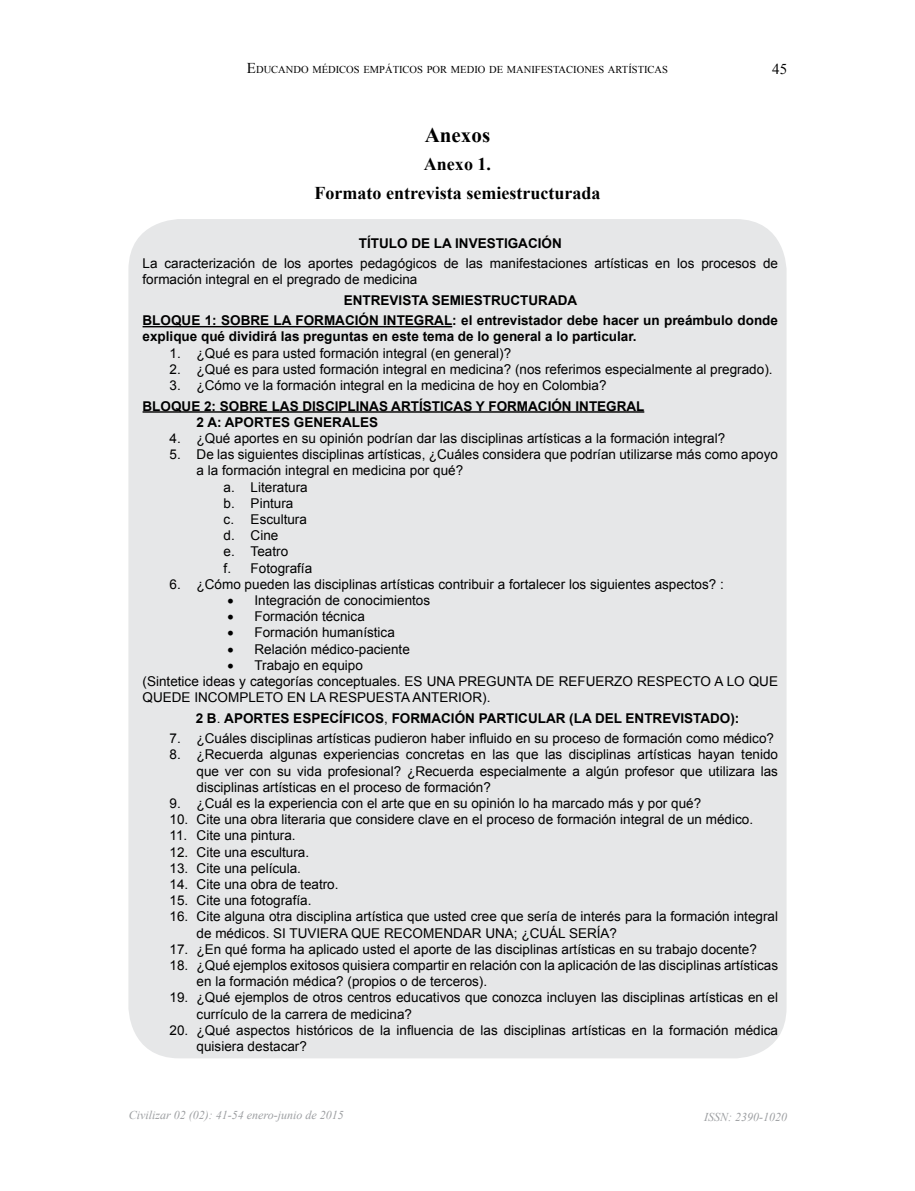
<style>
.page{position:relative;width:915px;height:1191px;background:#fff}
.page>*{position:absolute;margin:0;border:0;box-sizing:border-box;transform-origin:0 0}
.t1{font:700 21px "Times New Roman";color:#000}
.t2{font:700 18px/28.7px "Times New Roman";color:#000;text-align:center}
.t3{font:15px "Times New Roman";color:#000}
.t4{font:13.5px/16.2px "Arial";color:#000}
.t5{font:700 13.5px/20.4px "Arial";color:#000;text-align:center}
.t6{font:italic 12px "Times New Roman";color:#9d9fa2}
.t7{font:10.5px "Times New Roman";color:#000}
.s1{font-size:15px}
.s2{font-weight:400}
</style>
<div class="page">
<div style="left:128px;top:219px;width:658px;height:839px;background:#e6e7e8;border-radius:51px"></div>
<hr style="left:142px;top:326px;width:310px;height:1px;background:#000">
<hr style="left:142px;top:411px;width:502px;height:2px;background:#000">
<p class="t7" style="left:247px;top:63px;width:422px"><span class="s1">E</span>DUCANDO MÉDICOS EMPÁTICOS POR MEDIO DE MANIFESTACIONES ARTÍSTICAS</p>
<p class="t3" style="left:772px;top:59px;width:16px">45</p>
<h1 class="t1" style="left:424px;top:120px;width:67px">Anexos</h1>
<h2 class="t2" style="left:314px;top:150px;width:287px">Anexo 1.<br>Formato entrevista semiestructurada</h2>
<p class="t5" style="left:359px;top:233px;width:204px">TÍTULO DE LA INVESTIGACIÓN</p>
<p class="t4" style="left:142px;top:255px;width:636px">La caracterización de los aportes pedagógicos de las manifestaciones artísticas en los procesos de formación integral en el pregrado de medicina</p>
<p class="t5" style="left:142px;top:290px;width:636px">ENTREVISTA SEMIESTRUCTURADA<br>BLOQUE 1: SOBRE LA FORMACIÓN INTEGRAL: el entrevistador debe hacer un preámbulo donde</p>
<p class="t5" style="left:142px;top:327px;width:495px">explique qué dividirá las preguntas en este tema de lo general a lo particular.</p>
<p class="t4" style="left:169px;top:345px;width:343px">1. ¿Qué es para usted formación integral (en general)?</p>
<p class="t4" style="left:169px;top:361px;width:604px">2. ¿Qué es para usted formación integral en medicina? (nos referimos especialmente al pregrado).</p>
<p class="t4" style="left:169px;top:377px;width:438px">3. ¿Cómo ve la formación integral en la medicina de hoy en Colombia?</p>
<p class="t5" style="left:196px;top:398px;width:449px;line-height:16.2px;text-align:left;text-indent:-54px">BLOQUE 2: SOBRE LAS DISCIPLINAS ARTÍSTICAS Y FORMACIÓN INTEGRAL<br>2 A: APORTES GENERALES</p>
<p class="t4" style="left:169px;top:430px;width:557px">4. ¿Qué aportes en su opinión podrían dar las disciplinas artísticas a la formación integral?</p>
<p class="t4" style="left:169px;top:446px;width:609px">5. De las siguientes disciplinas artísticas, ¿Cuáles considera que podrían utilizarse más como apoyo</p>
<p class="t4" style="left:196px;top:462px;width:268px">a la formación integral en medicina por qué?</p>
<p class="t4" style="left:223px;top:479px;width:86px">a. Literatura</p>
<p class="t4" style="left:223px;top:495px;width:71px">b. Pintura</p>
<p class="t4" style="left:223px;top:511px;width:85px">c. Escultura</p>
<p class="t4" style="left:223px;top:527px;width:56px">d. Cine</p>
<p class="t4" style="left:223px;top:543px;width:66px">e. Teatro</p>
<p class="t4" style="left:223px;top:560px;width:90px">f. Fotografía</p>
<p class="t4" style="left:169px;top:576px;width:555px">6. ¿Cómo pueden las disciplinas artísticas contribuir a fortalecer los siguientes aspectos? :</p>
<p class="t4" style="left:227px;top:592px;width:204px">• Integración de conocimientos</p>
<p class="t4" style="left:227px;top:608px;width:139px">• Formación técnica</p>
<p class="t4" style="left:227px;top:624px;width:169px">• Formación humanística</p>
<p class="t4" style="left:227px;top:641px;width:184px">• Relación médico-paciente</p>
<p class="t4" style="left:142px;top:657px;width:636px;text-indent:85px">• Trabajo en equipo<br>(Sintetice ideas y categorías conceptuales. ES UNA PREGUNTA DE REFUERZO RESPECTO A LO QUE<br>QUEDE INCOMPLETO EN LA RESPUESTA ANTERIOR).</p>
<p class="t5" style="left:196px;top:708px;width:545px">2 B<span class="s2">.</span> APORTES ESPECÍFICOS<span class="s2">,</span> FORMACIÓN PARTICULAR (LA DEL ENTREVISTADO):</p>
<p class="t4" style="left:169px;top:730px;width:605px">7. ¿Cuáles disciplinas artísticas pudieron haber influido en su proceso de formación como médico?</p>
<p class="t4" style="left:196px;top:746px;width:582px;text-align:justify;text-indent:-27px">8. ¿Recuerda algunas experiencias concretas en las que las disciplinas artísticas hayan tenido que ver con su vida profesional? ¿Recuerda especialmente a algún profesor que utilizara las disciplinas artísticas en el proceso de formación?</p>
<p class="t4" style="left:169px;top:795px;width:533px">9. ¿Cuál es la experiencia con el arte que en su opinión lo ha marcado más y por qué?</p>
<p class="t4" style="left:169px;top:811px;width:584px">10. Cite una obra literaria que considere clave en el proceso de formación integral de un médico.</p>
<p class="t4" style="left:169px;top:827px;width:128px">11. Cite una pintura.</p>
<p class="t4" style="left:169px;top:844px;width:141px">12. Cite una escultura.</p>
<p class="t4" style="left:169px;top:860px;width:133px">13. Cite una película.</p>
<p class="t4" style="left:169px;top:876px;width:170px">14. Cite una obra de teatro.</p>
<p class="t4" style="left:169px;top:892px;width:143px">15. Cite una fotografía.</p>
<p class="t4" style="left:196px;top:908px;width:582px;text-indent:-27px">16. Cite alguna otra disciplina artística que usted cree que sería de interés para la formación integral de médicos. SI TUVIERA QUE RECOMENDAR UNA; ¿CUÁL SERÍA?</p>
<p class="t4" style="left:169px;top:941px;width:588px">17. ¿En qué forma ha aplicado usted el aporte de las disciplinas artísticas en su trabajo docente?</p>
<p class="t4" style="left:196px;top:957px;width:582px;text-indent:-27px">18. ¿Qué ejemplos exitosos quisiera compartir en relación con la aplicación de las disciplinas artísticas en la formación médica? (propios o de terceros).</p>
<p class="t4" style="left:196px;top:989px;width:582px;text-indent:-27px">19. ¿Qué ejemplos de otros centros educativos que conozca incluyen las disciplinas artísticas en el currículo de la carrera de medicina?</p>
<p class="t4" style="left:196px;top:1022px;width:582px;text-indent:-27px">20. ¿Qué aspectos históricos de la influencia de las disciplinas artísticas en la formación médica quisiera destacar?</p>
<p class="t6" style="left:129px;top:1106px;width:216px">Civilizar 02 (02): 41-54 enero-junio de 2015</p>
<p class="t6" style="left:704px;top:1108px;width:84px">ISSN: 2390-1020</p>
</div>
